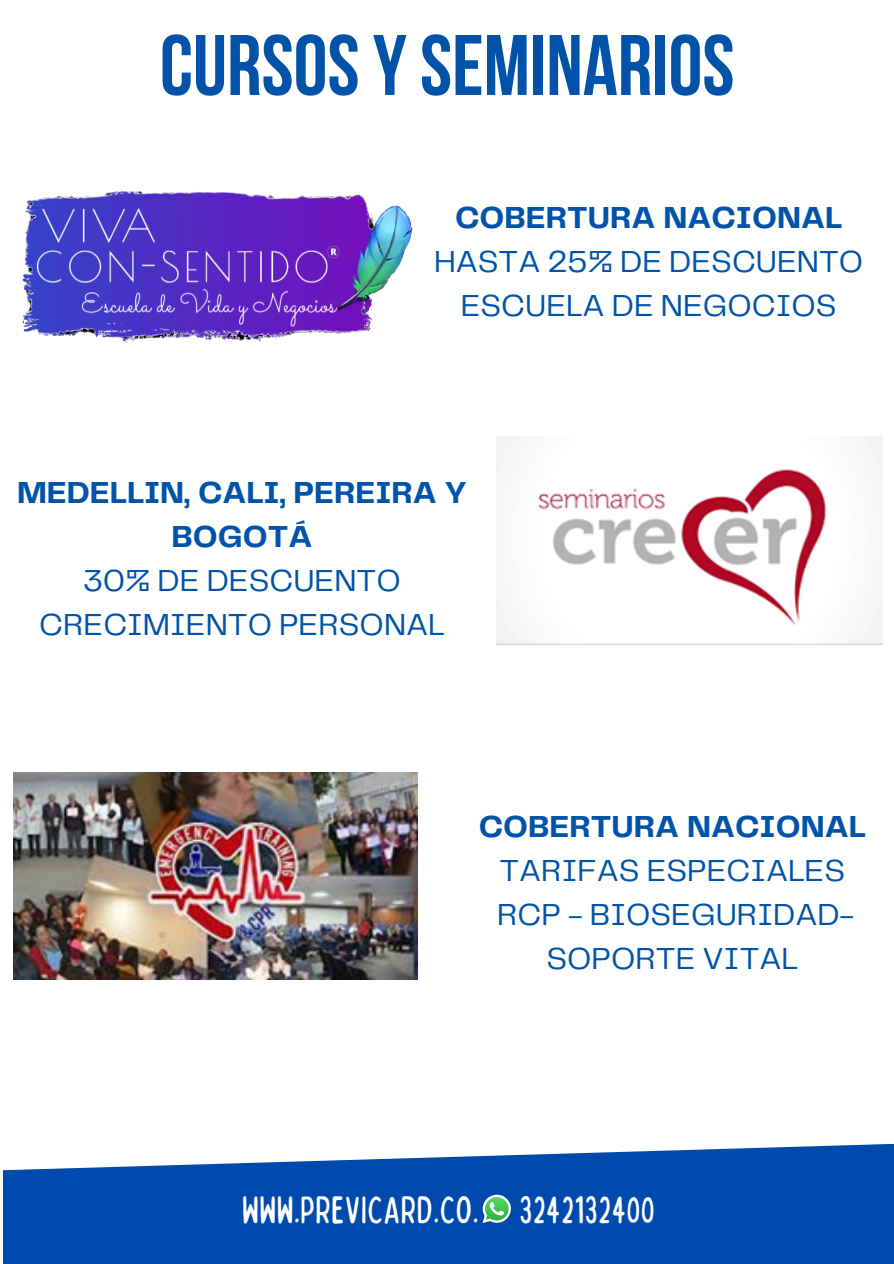
<style>
.page{position:relative;width:894px;height:1264px;background:#fff}
.page>*{position:absolute;margin:0;border:0;box-sizing:border-box;transform-origin:0 0}
.t1{font:85.65px "Bebas Neue Cyrillic";color:#0053a8}
.t2{font:condensed 38.4px "Bobby Jones Soft";color:#fff}
.t3{font:31.5px/44px "Telegraf";color:#0053a8;text-align:center}
.t4{font:700 31.5px/44px "Telegraf";color:#0053a8;text-align:center}
</style>
<div class="page">
<svg style="left:3px;top:1144px;width:890px;height:119px;background:#1c5eb6"></svg>
<img style="left:481px;top:1193px;width:31px;height:31px">
<svg style="left:482px;top:1194px;width:29px;height:28px"></svg>
<img style="left:22px;top:191px;width:391px;height:152px">
<img style="left:496px;top:436px;width:386px;height:209px">
<img style="left:13px;top:772px;width:405px;height:207px">
<h1 class="t1" style="left:160px;top:31px;width:576px">CURSOSYSEMINARIOS</h1>
<p class="t4" style="left:455px;top:197px;width:388px">COBERTURA NACIONAL</p>
<p class="t3" style="left:434px;top:241px;width:430px">HASTA 25% DE DESCUENTO<br>ESCUELA DE NEGOCIOS</p>
<p class="t4" style="left:17px;top:472px;width:451px">MEDELLIN, CALI, PEREIRA Y<br>BOGOTÁ</p>
<p class="t3" style="left:39px;top:560px;width:407px">30% DE DESCUENTO<br>CRECIMIENTO PERSONAL</p>
<p class="t4" style="left:478px;top:806px;width:388px">COBERTURA NACIONAL</p>
<p class="t3" style="left:497px;top:850px;width:358px">TARIFAS ESPECIALES<br>RCP - BIOSEGURIDAD-<br>SOPORTE VITAL</p>
<p class="t2" style="left:241px;top:1185px;width:415px">WWW.PREVICARD.CO. 3242132400</p>
</div>
